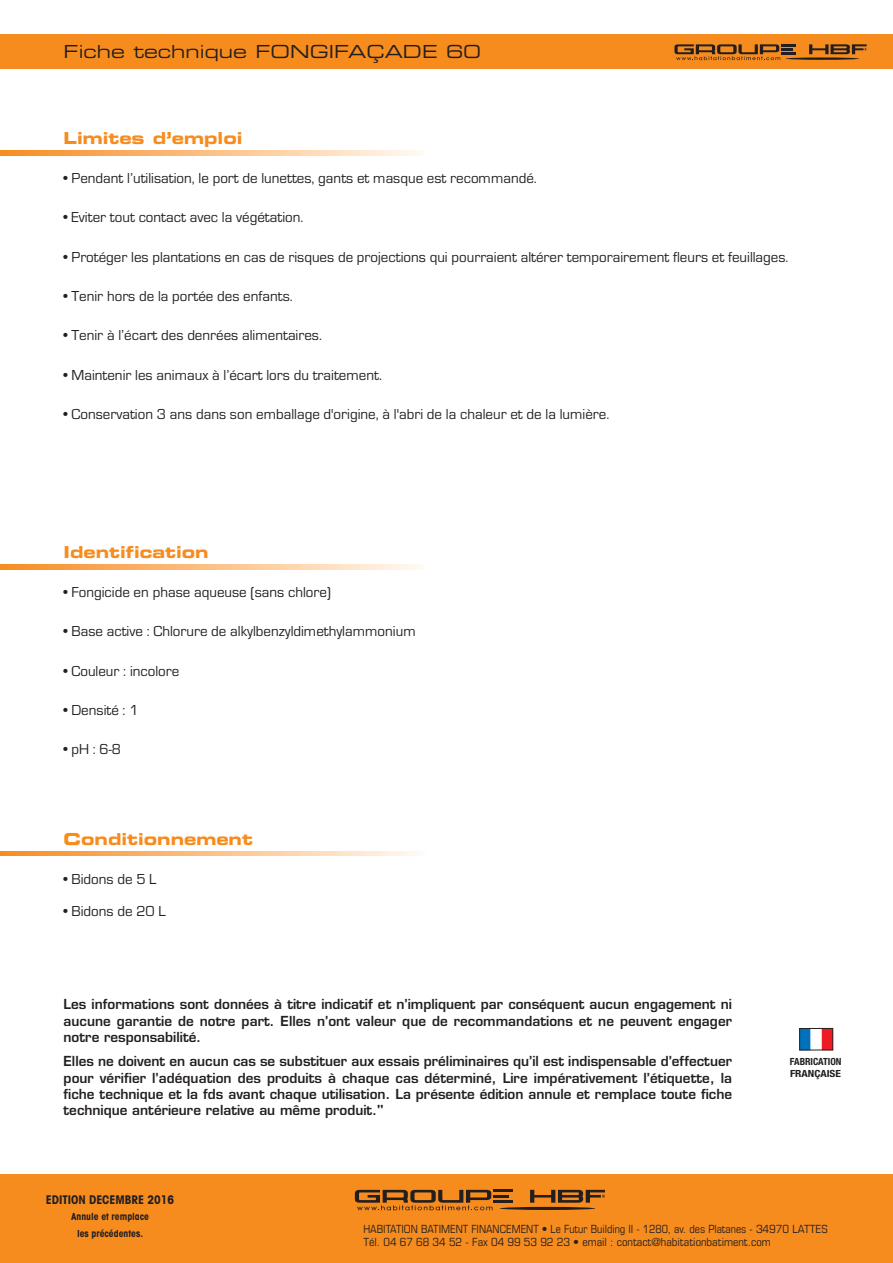
<style>
.page{position:relative;width:893px;height:1263px;background:#fff}
.page>*{position:absolute;margin:0;border:0;box-sizing:border-box;transform-origin:0 0}
.t1{font:18px "Eurostile Extended Two";color:#231f20}
.t2{font:16.5px "Eurostile Bold Extended Two";color:#f78c1e}
.t3{font:15px "Eurostile";color:#231f20}
.t4{font:600 13.5px/16.2px "Eurostile";color:#231f20;text-align:justify}
.t5{font:700 condensed 12px "Avant Garde";color:#231f20}
.t6{font:condensed 11.25px/13.5px "Eurostile";color:#231f20}
.t7{font:700 condensed 9.9px/11.9px "Helvetica Neue";color:#231f20}
.t8{font:700 condensed 9.75px/16.5px "Avant Garde";color:#231f20;text-align:center}
</style>
<div class="page">
<div style="left:0;top:34px;width:892px;height:34px;background:#f78c1e"></div>
<div style="left:0;top:1174px;width:892px;height:89px;background:#f78c1e"></div>
<svg style="left:0;top:151px;width:419px;height:4px;background:#fbc186"></svg>
<hr style="left:500px;top:1207px;width:95px;height:3px;background:#231f20;border-radius:50%">
<svg style="left:355px;top:1190px;width:158px;height:20px"></svg>
<hr style="left:494px;top:1200px;width:19px;height:3px;background:#231f20">
<svg style="left:530px;top:1190px;width:75px;height:13px"></svg>
<svg style="left:0;top:565px;width:419px;height:4px;background:#fbc186"></svg>
<svg style="left:0;top:852px;width:419px;height:4px;background:#fbc186"></svg>
<hr style="left:786px;top:57px;width:73px;height:3px;background:#231f20;border-radius:50%">
<svg style="left:674px;top:44px;width:122px;height:16px"></svg>
<svg style="left:809px;top:44px;width:58px;height:10px"></svg>
<div style="left:799px;top:1028px;width:11px;height:22px;background:#0071bc"></div>
<div style="left:822px;top:1028px;width:11px;height:22px;background:#ed1c24"></div>
<div style="left:799px;top:1028px;width:34px;height:22px;border:1px solid #231f20"></div>
<p class="t1" style="left:64px;top:45px;width:419px">Fiche technique FONGIFAÇADE 60</p>
<p class="t2" style="left:64px;top:133px;width:180px">Limites d’emploi</p>
<p class="t3" style="left:64px;top:173px;width:475px">• Pendant l’utilisation, le port de lunettes, gants et masque est recommandé.</p>
<p class="t3" style="left:64px;top:212px;width:241px">• Eviter tout contact avec la végétation.</p>
<p class="t3" style="left:64px;top:252px;width:726px">• Protéger les plantations en cas de risques de projections qui pourraient altérer temporairement fleurs et feuillages.</p>
<p class="t3" style="left:64px;top:291px;width:231px">• Tenir hors de la portée des enfants.</p>
<p class="t3" style="left:64px;top:330px;width:260px">• Tenir à l’écart des denrées alimentaires.</p>
<p class="t3" style="left:64px;top:370px;width:320px">• Maintenir les animaux à l’écart lors du traitement.</p>
<p class="t3" style="left:64px;top:409px;width:547px">• Conservation 3 ans dans son emballage d'origine, à l'abri de la chaleur et de la lumière.</p>
<p class="t2" style="left:64px;top:547px;width:146px">Identification</p>
<p class="t3" style="left:64px;top:587px;width:269px">• Fongicide en phase aqueuse (sans chlore)</p>
<p class="t3" style="left:64px;top:626px;width:354px">• Base active : Chlorure de alkylbenzyldimethylammonium</p>
<p class="t3" style="left:64px;top:666px;width:117px">• Couleur : incolore</p>
<p class="t3" style="left:64px;top:705px;width:76px">• Densité : 1</p>
<p class="t3" style="left:64px;top:744px;width:59px">• pH : 6-8</p>
<p class="t2" style="left:64px;top:833px;width:191px">Conditionnement</p>
<p class="t3" style="left:64px;top:874px;width:94px">• Bidons de 5 L</p>
<p class="t3" style="left:64px;top:906px;width:104px">• Bidons de 20 L</p>
<p class="t4" style="left:64px;top:998px;width:670px">Les informations sont données à titre indicatif et n’impliquent par conséquent aucun engagement ni aucune garantie de notre part. Elles n’ont valeur que de recommandations et ne peuvent engager notre responsabilité.</p>
<p class="t4" style="left:64px;top:1055px;width:670px">Elles ne doivent en aucun cas se substituer aux essais préliminaires qu’il est indispensable d’effectuer pour vérifier l’adéquation des produits à chaque cas déterminé, Lire impérativement l’étiquette, la fiche technique et la fds avant chaque utilisation. La présente édition annule et remplace toute fiche technique antérieure relative au même produit."</p>
<p class="t7" style="left:790px;top:1057px;width:53px">FABRICATION<br>FRANÇAISE</p>
<p class="t5" style="left:46px;top:1195px;width:130px">EDITION DECEMBRE 2016</p>
<p class="t8" style="left:71px;top:1209px;width:79px">Annule et remplace les précédentes.</p>
<p class="t6" style="left:363px;top:1223px;width:466px">HABITATION BATIMENT FINANCEMENT • Le Futur Building II - 1280, av. des Platanes - 34970 LATTES<br>Tél. 04 67 68 34 52 - Fax 04 99 53 92 23 • email : contact@habitationbatiment.com</p>
</div>
